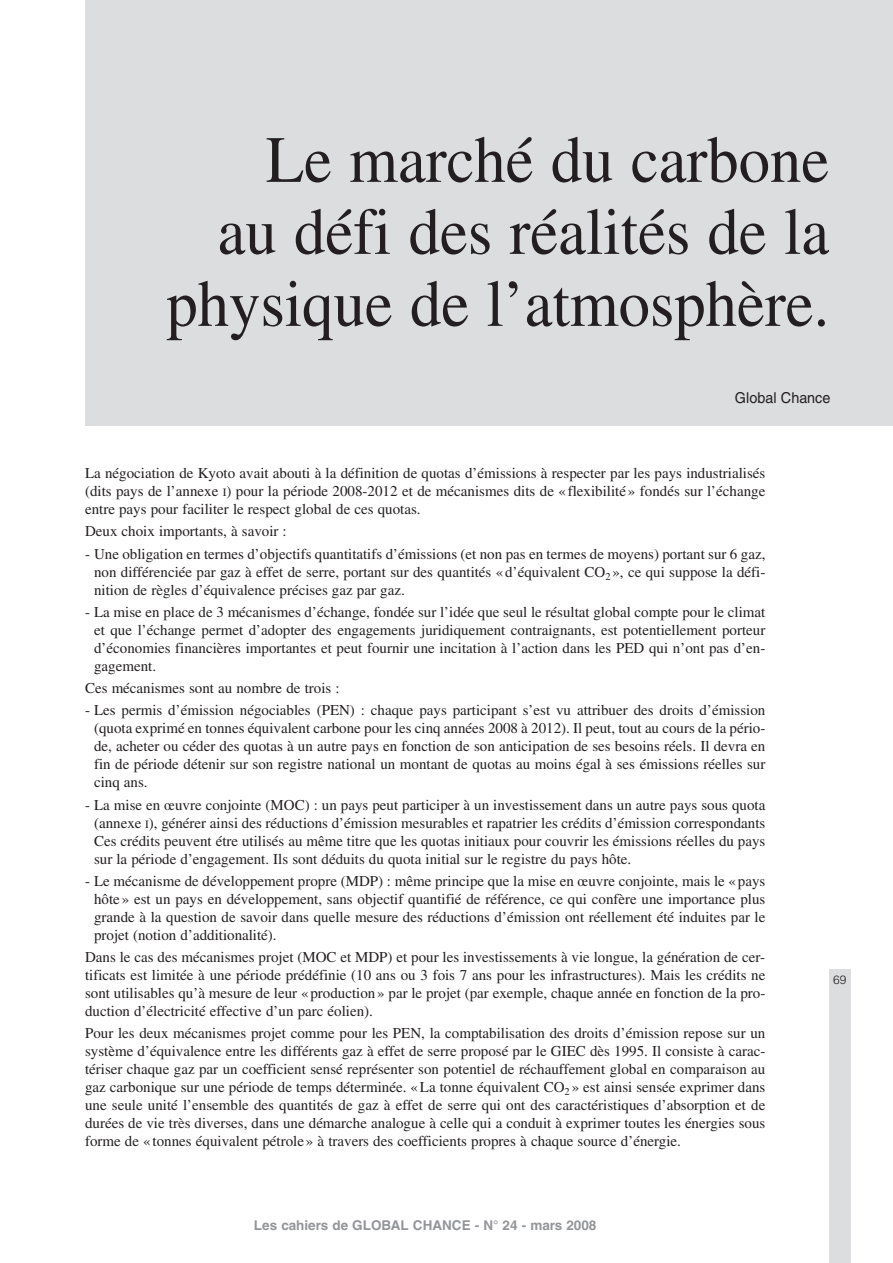
<style>
.page{position:relative;width:893px;height:1263px;background:#fff}
.page>*{position:absolute;margin:0;border:0;box-sizing:border-box;transform-origin:0 0}
.t1{font:66px/72px "Times";color:#231f20;text-align:right;scale:.95 1}
.t2{font:15px/18px "Times";color:#231f20;text-align:justify}
.t3{font:15px "Helvetica";color:#231f20;scale:.96 1}
.t4{font:700 13.5px "Helvetica";color:#939598}
.t5{font:300 12px "Helvetica";color:#231f20}
.s1{font-size:11.25px}
</style>
<div class="page">
<div style="left:85px;top:0;width:808px;height:425px;background:#dcdddf"></div>
<div style="left:829px;top:969px;width:21px;height:294px;background:#dcdddf"></div>
<h1 class="t1" style="left:166px;top:130px;width:699px">Le marché du carbone<br>au défi des réalités de la physique de l’atmosphère.</h1>
<p class="t3" style="left:735px;top:392px;width:101px">Global Chance</p>
<p class="t2" style="left:85px;top:465px;width:682px">La négociation de Kyoto avait abouti à la définition de quotas d’émissions à respecter par les pays industrialisés (dits pays de l’annexe <span class="s1">I</span>) pour la période 2008-2012 et de mécanismes dits de «flexibilité» fondés sur l’échange entre pays pour faciliter le respect global de ces quotas.</p>
<p class="t2" style="left:85px;top:524px;width:203px">Deux choix importants, à savoir :</p>
<p class="t2" style="left:94px;top:546px;width:673px;text-indent:-9px">- Une obligation en termes d’objectifs quantitatifs d’émissions (et non pas en termes de moyens) portant sur 6 gaz, non différenciée par gaz à effet de serre, portant sur des quantités «d’équivalent CO<sub>2</sub> », ce qui suppose la défi&shy;nition de règles d’équivalence précises gaz par gaz.</p>
<p class="t2" style="left:94px;top:604px;width:673px;text-indent:-9px">- La mise en place de 3 mécanismes d’échange, fondée sur l’idée que seul le résultat global compte pour le climat et que l’échange permet d’adopter des engagements juridiquement contraignants, est potentiellement porteur d’économies financières importantes et peut fournir une incitation à l’action dans les PED qui n’ont pas d’en&shy;gagement.</p>
<p class="t2" style="left:85px;top:680px;width:256px">Ces mécanismes sont au nombre de trois :</p>
<p class="t2" style="left:94px;top:703px;width:673px;text-indent:-9px">- Les permis d’émission négociables (PEN) : chaque pays participant s’est vu attribuer des droits d’émission (quota exprimé en tonnes équivalent carbone pour les cinq années 2008 à 2012). Il peut, tout au cours de la pério&shy;de, acheter ou céder des quotas à un autre pays en fonction de son anticipation de ses besoins réels. Il devra en fin de période détenir sur son registre national un montant de quotas au moins égal à ses émissions réelles sur cinq ans.</p>
<p class="t2" style="left:94px;top:797px;width:673px;text-indent:-9px">- La mise en œuvre conjointe (MOC) : un pays peut participer à un investissement dans un autre pays sous quota (annexe <span class="s1">I</span>), générer ainsi des réductions d’émission mesurables et rapatrier les crédits d’émission correspondants Ces crédits peuvent étre utilisés au même titre que les quotas initiaux pour couvrir les émissions réelles du pays sur la période d’engagement. Ils sont déduits du quota initial sur le registre du pays hôte.</p>
<p class="t2" style="left:94px;top:873px;width:673px;text-indent:-9px">- Le mécanisme de développement propre (MDP) : même principe que la mise en œuvre conjointe, mais le «pays hôte» est un pays en développement, sans objectif quantifié de référence, ce qui confère une importance plus grande à la question de savoir dans quelle mesure des réductions d’émission ont réellement été induites par le projet (notion d’additionalité).</p>
<p class="t2" style="left:85px;top:949px;width:682px">Dans le cas des mécanismes projet (MOC et MDP) et pour les investissements à vie longue, la génération de cer&shy;tificats est limitée à une période prédéfinie (10 ans ou 3 fois 7 ans pour les infrastructures). Mais les crédits ne sont utilisables qu’à mesure de leur «production» par le projet (par exemple, chaque année en fonction de la pro&shy;duction d’électricité effective d’un parc éolien).</p>
<p class="t2" style="left:85px;top:1026px;width:682px">Pour les deux mécanismes projet comme pour les PEN, la comptabilisation des droits d’émission repose sur un système d’équivalence entre les différents gaz à effet de serre proposé par le GIEC dès 1995. Il consiste à carac&shy;tériser chaque gaz par un coefficient sensé représenter son potentiel de réchauffement global en comparaison au gaz carbonique sur une période de temps déterminée. «La tonne équivalent CO<sub>2</sub> » est ainsi sensée exprimer dans une seule unité l’ensemble des quantités de gaz à effet de serre qui ont des caractéristiques d’absorption et de durées de vie très diverses, dans une démarche analogue à celle qui a conduit à exprimer toutes les énergies sous forme de « tonnes équivalent pétrole » à travers des coefficients propres à chaque source d’énergie.</p>
<p class="t4" style="left:254px;top:1220px;width:344px">Les cahiers de GLOBAL CHANCE - N° 24 - mars 2008</p>
<p class="t5" style="left:833px;top:973px;width:15px">69</p>
</div>
